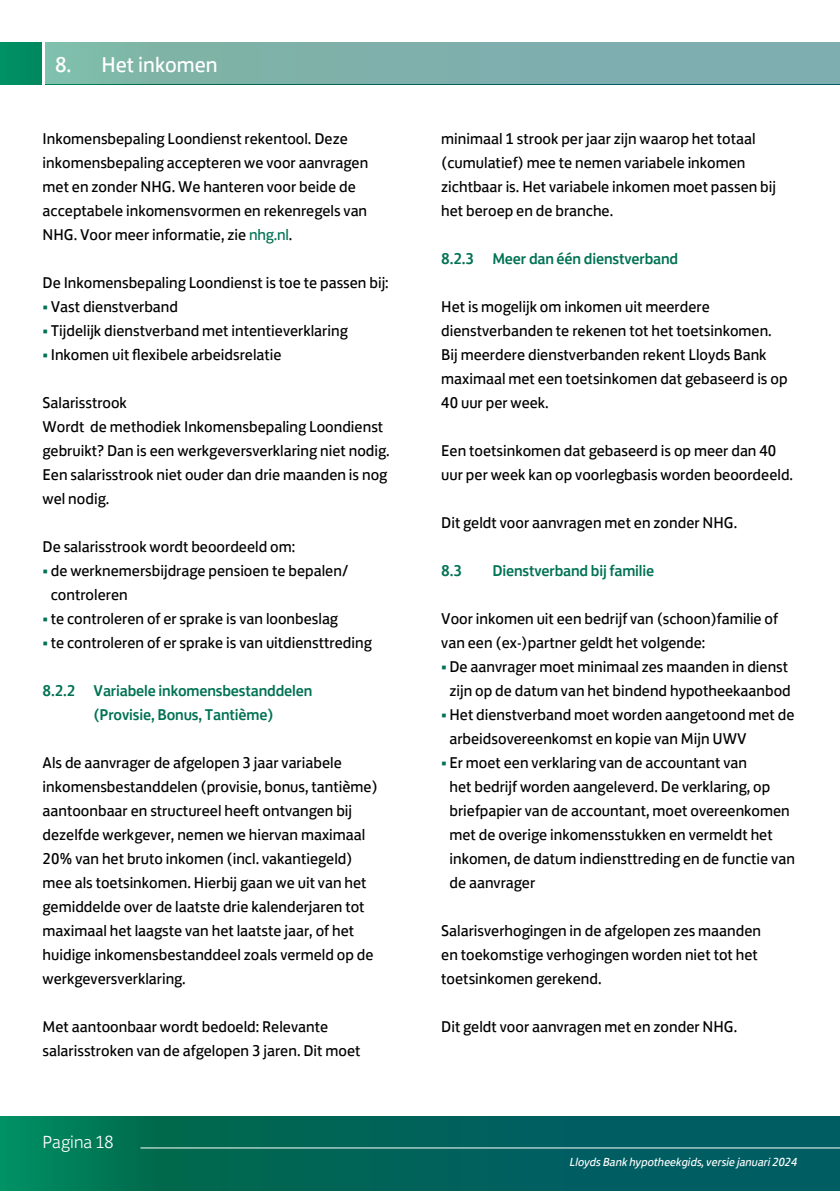
<style>
.page{position:relative;width:840px;height:1191px;background:#fff}
.page>*{position:absolute;margin:0;border:0;box-sizing:border-box;transform-origin:0 0}
.t1{font:22px "Lloyds Bank Jack";color:#fff}
.t2{font:300 18px "Lloyds Bank Jack";color:#fff}
.t3{font:16px/24px "Lloyds Bank Jack";color:#000}
.t4{font:500 16px/24px "Lloyds Bank Jack";letter-spacing:-.01em;color:#007254}
.t5{font:italic 12px "Lloyds Bank Jack";letter-spacing:-.01em;color:#fff}
.s1{color:#007254}
</style>
<div class="page">
<svg style="left:0;top:1116px;width:839px;height:75px;background:#01675b"></svg>
<hr style="left:140px;top:1147px;width:699px;height:1px;background:#fff">
<div style="left:0;top:43px;width:839px;height:41px;background:#008c62"></div>
<div style="left:45px;top:43px;width:794px;height:41px;background:#7fb0ad"></div>
<hr style="left:43px;top:42px;width:2px;height:42px;background:#fff">
<h1 class="t1" style="left:55px;top:46px;width:164px">8. Het inkomen</h1>
<p class="t3" style="left:43px;top:125px;width:327px">Inkomensbepaling Loondienst rekentool. Deze inkomensbepaling accepteren we voor aanvragen met en zonder NHG. We hanteren voor beide de acceptabele inkomensvormen en rekenregels van NHG. Voor meer informatie, zie <span class="s1">nhg.nl</span>.</p>
<p class="t3" style="left:43px;top:269px;width:347px">De Inkomensbepaling Loondienst is toe te passen bij:</p>
<p class="t3" style="left:43px;top:293px;width:137px"><span class="s1">•</span> Vast dienstverband</p>
<p class="t3" style="left:43px;top:317px;width:306px"><span class="s1">•</span> Tijdelijk dienstverband met intentieverklaring</p>
<p class="t3" style="left:43px;top:341px;width:240px"><span class="s1">•</span> Inkomen uit flexibele arbeidsrelatie</p>
<p class="t3" style="left:43px;top:389px;width:348px">Salarisstrook<br>Wordt de methodiek Inkomensbepaling Loondienst gebruikt? Dan is een werkgeversverklaring niet nodig.<br>Een salarisstrook niet ouder dan drie maanden is nog wel nodig.</p>
<p class="t3" style="left:43px;top:533px;width:254px">De salarisstrook wordt beoordeeld om:</p>
<p class="t3" style="left:51px;top:557px;width:299px;text-indent:-8px"><span class="s1">•</span> de werknemersbijdrage pensioen te bepalen/ controleren</p>
<p class="t3" style="left:43px;top:605px;width:297px"><span class="s1">•</span> te controleren of er sprake is van loonbeslag</p>
<p class="t3" style="left:43px;top:629px;width:330px"><span class="s1">•</span> te controleren of er sprake is van uitdiensttreding</p>
<p class="t4" style="left:94px;top:677px;width:220px;text-indent:-51px">8.2.2 Variabele inkomensbestanddelen (Provisie, Bonus, Tantième)</p>
<p class="t3" style="left:43px;top:749px;width:336px">Als de aanvrager de afgelopen 3 jaar variabele inkomensbestanddelen (provisie, bonus, tantième) aantoonbaar en structureel heeft ontvangen bij dezelfde werkgever, nemen we hiervan maximaal 20% van het bruto inkomen (incl. vakantiegeld) mee als toetsinkomen. Hierbij gaan we uit van het gemiddelde over de laatste drie kalenderjaren tot maximaal het laagste van het laatste jaar, of het huidige inkomensbestanddeel zoals vermeld op de werkgeversverklaring.</p>
<p class="t3" style="left:43px;top:1013px;width:319px">Met aantoonbaar wordt bedoeld: Relevante salarisstroken van de afgelopen 3 jaren. Dit moet</p>
<p class="t2" style="left:43px;top:1127px;width:72px">Pagina 18</p>
<p class="t3" style="left:441px;top:125px;width:336px">minimaal 1 strook per jaar zijn waarop het totaal (cumulatief) mee te nemen variabele inkomen zichtbaar is. Het variabele inkomen moet passen bij het beroep en de branche.</p>
<p class="t4" style="left:441px;top:245px;width:238px">8.2.3 Meer dan één dienstverband</p>
<p class="t3" style="left:441px;top:293px;width:347px">Het is mogelijk om inkomen uit meerdere dienstverbanden te rekenen tot het toetsinkomen.<br>Bij meerdere dienstverbanden rekent Lloyds Bank maximaal met een toetsinkomen dat gebaseerd is op 40 uur per week.</p>
<p class="t3" style="left:441px;top:437px;width:353px">Een toetsinkomen dat gebaseerd is op meer dan 40 uur per week kan op voorlegbasis worden beoordeeld.</p>
<p class="t3" style="left:441px;top:509px;width:297px">Dit geldt voor aanvragen met en zonder NHG.</p>
<p class="t4" style="left:441px;top:557px;width:22px">8.3</p>
<p class="t4" style="left:492px;top:557px;width:163px">Dienstverband bij familie</p>
<p class="t3" style="left:441px;top:605px;width:338px">Voor inkomen uit een bedrijf van (schoon)familie of van een (ex-)partner geldt het volgende:</p>
<p class="t3" style="left:441px;top:653px;width:351px;text-align:center"><span class="s1">•</span> De aanvrager moet minimaal zes maanden in dienst zijn op de datum van het bindend hypotheekaanbod</p>
<p class="t3" style="left:449px;top:701px;width:346px;text-indent:-8px"><span class="s1">•</span> Het dienstverband moet worden aangetoond met de arbeidsovereenkomst en kopie van Mijn UWV</p>
<p class="t3" style="left:449px;top:749px;width:347px;text-indent:-8px"><span class="s1">•</span> Er moet een verklaring van de accountant van<br>het bedrijf worden aangeleverd. De verklaring, op briefpapier van de accountant, moet overeenkomen met de overige inkomensstukken en vermeldt het inkomen, de datum indiensttreding en de functie van de aanvrager</p>
<p class="t3" style="left:441px;top:917px;width:321px">Salarisverhogingen in de afgelopen zes maanden en toekomstige verhogingen worden niet tot het toetsinkomen gerekend.</p>
<p class="t3" style="left:441px;top:1013px;width:297px">Dit geldt voor aanvragen met en zonder NHG.</p>
<p class="t5" style="left:569px;top:1152px;width:229px">Lloyds Bank hypotheekgids, versie januari 2024</p>
</div>
